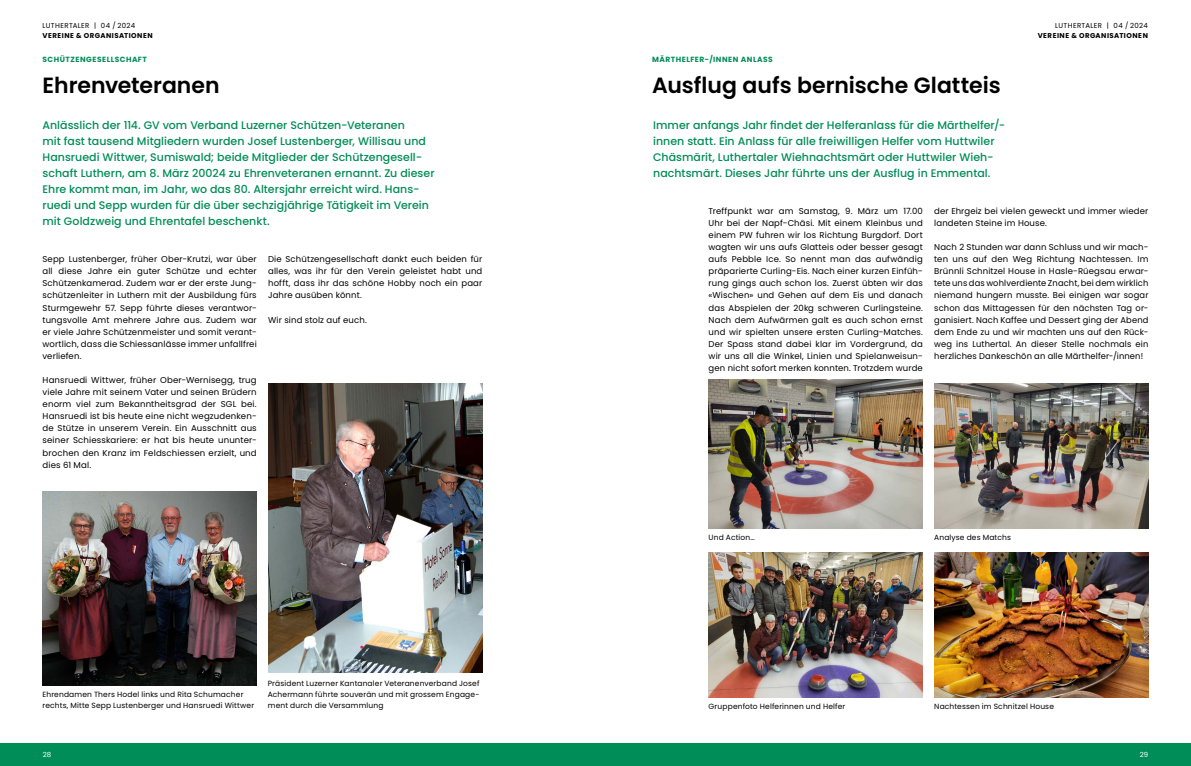
<style>
.page{position:relative;width:1191px;height:766px;background:#fff}
.page>*{position:absolute;margin:0;border:0;box-sizing:border-box;transform-origin:0 0}
.t1{font:600 22px "Poppins";color:#000}
.t2{font:500 11px/16px "Poppins";color:#008d57}
.t3{font:8.5px/12.1px "Poppins";letter-spacing:.015em;color:#000;text-align:justify}
.t4{font:7.5px/11px "Poppins";letter-spacing:.02em;color:#000}
.t5{font:700 7.5px "Poppins";letter-spacing:.065em;color:#008d57}
.t6{font:700 7px "Poppins";letter-spacing:.07em;color:#000}
.t7{font:7px "Poppins";letter-spacing:.055em;color:#000}
.t8{font:7px "Poppins";color:#fff}
</style>
<div class="page">
<div style="left:0;top:743px;width:1191px;height:22px;background:#008d57"></div>
<img style="left:708px;top:379px;width:215px;height:149px">
<img style="left:934px;top:383px;width:214px;height:145px">
<img style="left:708px;top:552px;width:215px;height:145px">
<img style="left:934px;top:552px;width:214px;height:145px">
<img style="left:43px;top:491px;width:214px;height:194px">
<img style="left:268px;top:383px;width:214px;height:289px">
<p class="t7" style="left:43px;top:22px;width:94px">LUTHERTALER | 04 / 2024</p>
<p class="t6" style="left:43px;top:31px;width:112px">VEREINE &amp; ORGANISATIONEN</p>
<p class="t5" style="left:43px;top:55px;width:106px">SCHÜTZENGESELLSCHAFT</p>
<h1 class="t1" style="left:43px;top:72px;width:179px">Ehrenveteranen</h1>
<p class="t2" style="left:43px;top:117px;width:393px">Anlässlich der 114. GV vom Verband Luzerner Schützen-Veteranen<br>mit fast tausend Mitgliedern wurden Josef Lustenberger, Willisau und Hansruedi Wittwer, Sumiswald; beide Mitglieder der Schützengesell&shy;schaft Luthern, am 8. März 20024 zu Ehrenveteranen ernannt. Zu dieser Ehre kommt man, im Jahr, wo das 80. Altersjahr erreicht wird. Hans&shy;ruedi und Sepp wurden für die über sechzigjährige Tätigkeit im Verein mit Goldzweig und Ehrentafel beschenkt.</p>
<p class="t3" style="left:43px;top:253px;width:216px">Sepp Lustenberger, früher Ober-Krutzi, war über all diese Jahre ein guter Schütze und echter Schützenkamerad. Zudem war er der erste Jung&shy;schützenleiter in Luthern mit der Ausbildung fürs Sturmgewehr 57. Sepp führte dieses verantwor&shy;tungsvolle Amt mehrere Jahre aus. Zudem war er viele Jahre Schützenmeister und somit verant&shy;wortlich, dass die Schiessanlässe immer unfallfrei verliefen.</p>
<p class="t3" style="left:43px;top:374px;width:216px">Hansruedi Wittwer, früher Ober-Wernisegg, trug viele Jahre mit seinem Vater und seinen Brüdern enorm viel zum Bekanntheitsgrad der SGL bei.<br>Hansruedi ist bis heute eine nicht wegzudenken&shy;de Stütze in unserem Verein. Ein Ausschnitt aus seiner Schiesskariere: er hat bis heute ununter&shy;brochen den Kranz im Feldschiessen erzielt, und dies 61 Mal.</p>
<p class="t3" style="left:268px;top:253px;width:216px">Die Schützengesellschaft dankt euch beiden für alles, was ihr für den Verein geleistet habt und hofft, dass ihr das schöne Hobby noch ein paar Jahre ausüben könnt.</p>
<p class="t3" style="left:268px;top:313px;width:100px">Wir sind stolz auf euch.</p>
<p class="t4" style="left:43px;top:689px;width:213px">Ehrendamen Thers Hodel links und Rita Schumacher rechts, Mitte Sepp Lustenberger und Hansruedi Wittwer</p>
<p class="t4" style="left:268px;top:677px;width:213px;text-align:justify">Präsident Luzerner Kantanaler Veteranenverband Josef Achermann führte souverän und mit grossem Engage&shy;ment durch die Versammlung</p>
<p class="t7" style="left:1055px;top:22px;width:94px">LUTHERTALER | 04 / 2024</p>
<p class="t6" style="left:1037px;top:31px;width:112px">VEREINE &amp; ORGANISATIONEN</p>
<p class="t5" style="left:652px;top:55px;width:122px">MÄRTHELFER-/INNEN ANLASS</p>
<h1 class="t1" style="left:652px;top:72px;width:350px">Ausflug aufs bernische Glatteis</h1>
<p class="t2" style="left:653px;top:117px;width:353px">Immer anfangs Jahr findet der Helferanlass für die Märthelfer/- innen statt. Ein Anlass für alle freiwilligen Helfer vom Huttwiler Chäsmärit, Luthertaler Wiehnachtsmärt oder Huttwiler Wieh&shy;nachtsmärt. Dieses Jahr führte uns der Ausflug in Emmental.</p>
<p class="t3" style="left:708px;top:205px;width:216px">Treffpunkt war am Samstag, 9. März um 17.00<br>Uhr bei der Napf-Chäsi. Mit einem Kleinbus und einem PW fuhren wir los Richtung Burgdorf. Dort wagten wir uns aufs Glatteis oder besser gesagt aufs Pebble Ice. So nennt man das aufwändig präparierte Curling-Eis. Nach einer kurzen Einfüh&shy;rung gings auch schon los. Zuerst übten wir das «Wischen» und Gehen auf dem Eis und danach das Abspielen der 20kg schweren Curlingsteine.<br>Nach dem Aufwärmen galt es auch schon ernst und wir spielten unsere ersten Curling-Matches.<br>Der Spass stand dabei klar im Vordergrund, da wir uns all die Winkel, Linien und Spielanweisun&shy;gen nicht sofort merken konnten. Trotzdem wurde</p>
<p class="t3" style="left:934px;top:205px;width:216px">der Ehrgeiz bei vielen geweckt und immer wieder landeten Steine im House.</p>
<p class="t3" style="left:934px;top:241px;width:216px">Nach 2 Stunden war dann Schluss und wir mach&shy;ten uns auf den Weg Richtung Nachtessen. Im Brünnli Schnitzel House in Hasle-Rüegsau erwar&shy;tete uns das wohlverdiente Znacht, bei dem wirklich niemand hungern musste. Bei einigen war sogar schon das Mittagessen für den nächsten Tag or&shy;ganisiert. Nach Kaffee und Dessert ging der Abend dem Ende zu und wir machten uns auf den Rück&shy;weg ins Luthertal. An dieser Stelle nochmals ein herzliches Dankeschön an alle Märthelfer-/innen!</p>
<p class="t4" style="left:708px;top:532px;width:48px">Und Action…</p>
<p class="t4" style="left:934px;top:532px;width:78px">Analyse des Matchs</p>
<p class="t4" style="left:708px;top:701px;width:138px">Gruppenfoto Helferinnen und Helfer</p>
<p class="t4" style="left:934px;top:701px;width:121px">Nachtessen im Schnitzel House</p>
<p class="t8" style="left:43px;top:750px;width:10px">28</p>
<p class="t8" style="left:1139px;top:750px;width:10px">29</p>
</div>
